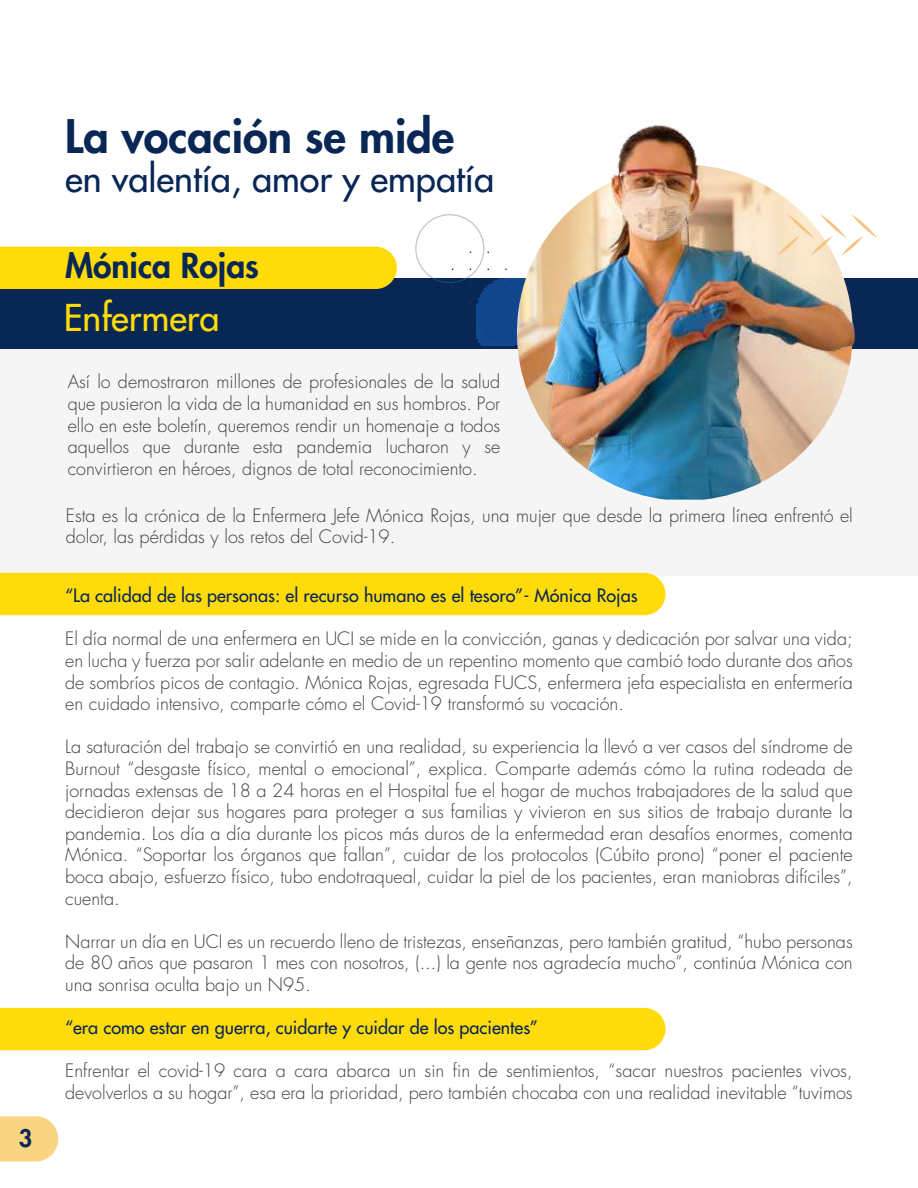
<style>
.page{position:relative;width:918px;height:1188px;background:#fff}
.page>*{position:absolute;margin:0;border:0;box-sizing:border-box;transform-origin:0 0}
.t1{font:800 45px "Futura Std";color:#092755}
.t2{font:500 36.15px "Futura Std";color:#092755}
.t3{font:500 36px "Futura Std";color:#ffdc09}
.t4{font:800 33.6px "Futura Std";color:#092755}
.t5{font:800 23.55px "Futura Std";color:#092755}
.t6{font:300 18px/21.6px "Futura Std";color:#3e3d40;text-align:justify}
.t7{font:500 18px "Futura Std";color:#092755}
</style>
<div class="page">
<div style="left:0;top:348px;width:918px;height:228px;background:#f5f5f5"></div>
<div style="left:0;top:278px;width:918px;height:70px;background:#092755"></div>
<div style="left:0;top:247px;width:397px;height:42px;background:#ffdc09"></div>
<div style="left:415px;top:214px;width:69px;height:69px;border:1px solid #c3c4c5;border-radius:50%"></div>
<svg style="left:470px;top:278px;width:42px;height:67px"></svg>
<img style="left:512px;top:121px;width:349px;height:378px">
<svg style="left:778px;top:214px;width:99px;height:41px"></svg>
<div style="left:0;top:573px;width:666px;height:42px;background:#ffdc09"></div>
<div style="left:0;top:1008px;width:666px;height:42px;background:#ffdc09"></div>
<svg style="left:0;top:1116px;width:58px;height:46px;background:#f9d88e"></svg>
<h3 class="t5" style="left:19px;top:1124px;width:15px">3</h3>
<h1 class="t1" style="left:65px;top:108px;width:391px">La vocación se mide</h1>
<h2 class="t2" style="left:65px;top:156px;width:430px">en valentía, amor y empatía</h2>
<h3 class="t4" style="left:65px;top:245px;width:196px">Mónica Rojas</h3>
<h3 class="t3" style="left:64px;top:296px;width:157px">Enfermera</h3>
<p class="t6" style="left:68px;top:372px;width:434px">Así lo demostraron millones de profesionales de la salud que pusieron la vida de la humanidad en sus hombros. Por ello en este boletín, queremos rendir un homenaje a todos aquellos que durante esta pandemia lucharon y se convirtieron en héroes, dignos de total reconocimiento.</p>
<p class="t6" style="left:66px;top:505px;width:788px">Esta es la crónica de la Enfermera Jefe Mónica Rojas, una mujer que desde la primera línea enfrentó el dolor, las pérdidas y los retos del Covid-19.</p>
<p class="t7" style="left:65px;top:584px;width:574px">“La calidad de las personas: el recurso humano es el tesoro”- Mónica Rojas</p>
<p class="t6" style="left:65px;top:629px;width:789px">El día normal de una enfermera en UCI se mide en la convicción, ganas y dedicación por salvar una vida; en lucha y fuerza por salir adelante en medio de un repentino momento que cambió todo durante dos años de sombríos picos de contagio. Mónica Rojas, egresada FUCS, enfermera jefa especialista en enfermería en cuidado intensivo, comparte cómo el Covid-19 transformó su vocación.</p>
<p class="t6" style="left:65px;top:737px;width:789px">La saturación del trabajo se convirtió en una realidad, su experiencia la llevó a ver casos del síndrome de Burnout “desgaste físico, mental o emocional”, explica. Comparte además cómo la rutina rodeada de jornadas extensas de 18 a 24 horas en el Hospital fue el hogar de muchos trabajadores de la salud que decidieron dejar sus hogares para proteger a sus familias y vivieron en sus sitios de trabajo durante la pandemia. Los día a día durante los picos más duros de la enfermedad eran desafíos enormes, comenta Mónica. “Soportar los órganos que fallan”, cuidar de los protocolos (Cúbito prono) “poner el paciente boca abajo, esfuerzo físico, tubo endotraqueal, cuidar la piel de los pacientes, eran maniobras difíciles”, cuenta.</p>
<p class="t6" style="left:65px;top:931px;width:789px">Narrar un día en UCI es un recuerdo lleno de tristezas, enseñanzas, pero también gratitud, “hubo personas de 80 años que pasaron 1 mes con nosotros, (...) la gente nos agradecía mucho”, continúa Mónica con una sonrisa oculta bajo un N95.</p>
<p class="t7" style="left:65px;top:1016px;width:474px">“era como estar en guerra, cuidarte y cuidar de los pacientes”</p>
<p class="t6" style="left:65px;top:1061px;width:789px">Enfrentar el covid-19 cara a cara abarca un sin fin de sentimientos, “sacar nuestros pacientes vivos, devolverlos a su hogar”, esa era la prioridad, pero también chocaba con una realidad inevitable “tuvimos</p>
</div>
